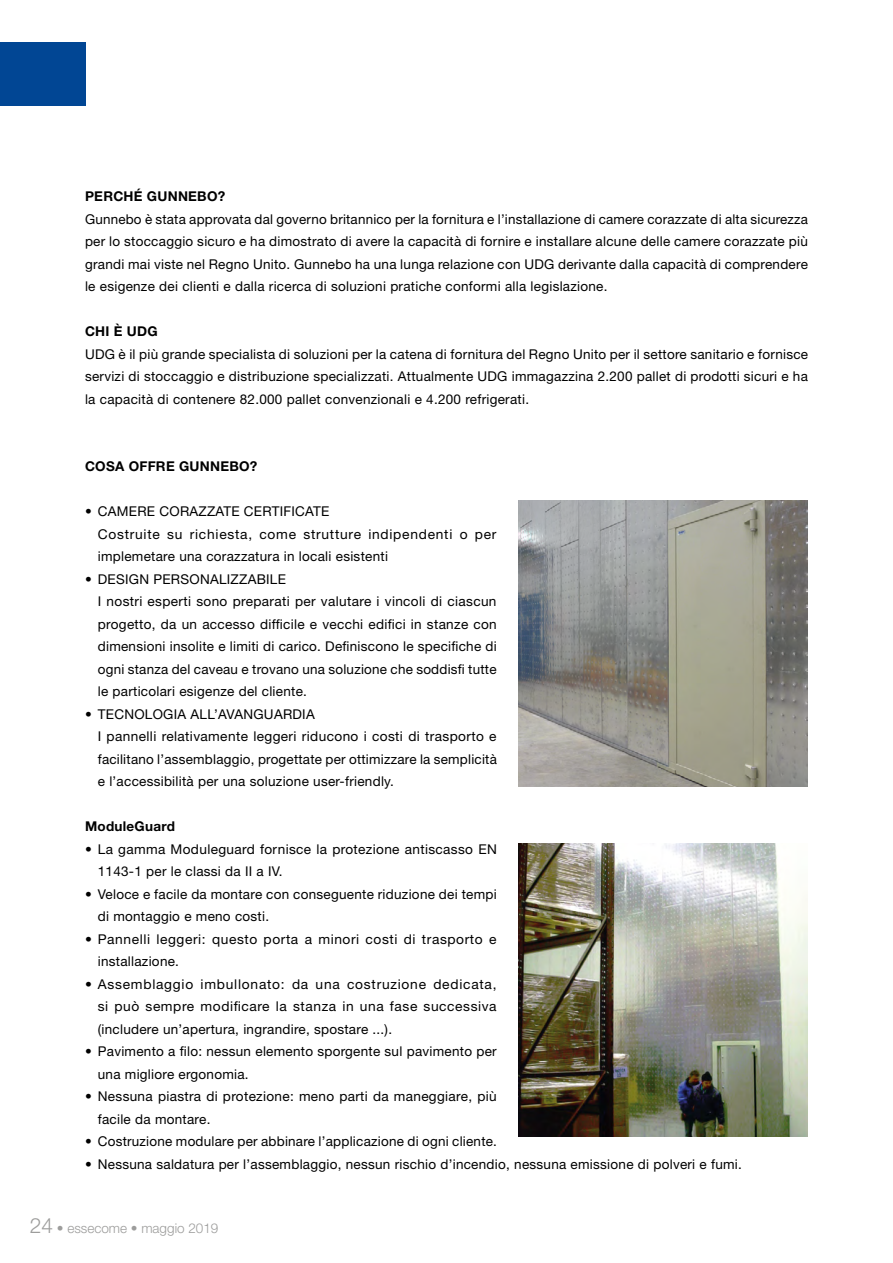
<style>
.page{position:relative;width:893px;height:1263px;background:#fff}
.page>*{position:absolute;margin:0;border:0;box-sizing:border-box;transform-origin:0 0}
.t1{font:13.5px/22.5px "Helvetica Neue LT Std";letter-spacing:.02em;color:#000}
.t2{font:13.5px/22.5px "Helvetica Neue LT Std";letter-spacing:.045em;color:#000}
.t3{font:700 13.5px "Helvetica Neue LT Std";letter-spacing:.02em;color:#000}
.t4{font:300 13.5px "Helvetica Neue LT Std";color:#9d9d9c}
.s1{font-size:21px}
</style>
<div class="page">
<div style="left:0;top:43px;width:85px;height:63px;background:#014694"></div>
<img style="left:518px;top:501px;width:290px;height:286px">
<img style="left:518px;top:843px;width:290px;height:294px">
<p class="t3" style="left:85px;top:188px;width:142px">PERCHÉ GUNNEBO?</p>
<p class="t1" style="left:85px;top:207px;width:724px;text-align:justify">Gunnebo è stata approvata dal governo britannico per la fornitura e l’installazione di camere corazzate di alta sicurezza per lo stoccaggio sicuro e ha dimostrato di avere la capacità di fornire e installare alcune delle camere corazzate più grandi mai viste nel Regno Unito. Gunnebo ha una lunga relazione con UDG derivante dalla capacità di comprendere le esigenze dei clienti e dalla ricerca di soluzioni pratiche conformi alla legislazione.</p>
<p class="t3" style="left:85px;top:323px;width:74px">CHI È UDG</p>
<p class="t1" style="left:85px;top:342px;width:725px;text-align:justify">UDG è il più grande specialista di soluzioni per la catena di fornitura del Regno Unito per il settore sanitario e fornisce servizi di stoccaggio e distribuzione specializzati. Attualmente UDG immagazzina 2.200 pallet di prodotti sicuri e ha la capacità di contenere 82.000 pallet convenzionali e 4.200 refrigerati.</p>
<p class="t3" style="left:85px;top:458px;width:174px">COSA OFFRE GUNNEBO?</p>
<p class="t1" style="left:98px;top:500px;width:400px;text-indent:-13px">• CAMERE CORAZZATE CERTIFICATE<br>Costruite su richiesta, come strutture indipendenti o per implemetare una corazzatura in locali esistenti</p>
<p class="t1" style="left:98px;top:567px;width:401px;text-indent:-13px">• DESIGN PERSONALIZZABILE<br>I nostri esperti sono preparati per valutare i vincoli di ciascun progetto, da un accesso difficile e vecchi edifici in stanze con dimensioni insolite e limiti di carico. Definiscono le specifiche di ogni stanza del caveau e trovano una soluzione che soddisfi tutte le particolari esigenze del cliente.</p>
<p class="t1" style="left:98px;top:702px;width:401px;text-indent:-13px">• TECNOLOGIA ALL’AVANGUARDIA<br>I pannelli relativamente leggeri riducono i costi di trasporto e facilitano l’assemblaggio, progettate per ottimizzare la semplicità e l’accessibilità per una soluzione user-friendly.</p>
<p class="t3" style="left:85px;top:818px;width:91px">ModuleGuard</p>
<p class="t1" style="left:98px;top:837px;width:400px;text-indent:-13px">• La gamma Moduleguard fornisce la protezione antiscasso EN<br>1143-1 per le classi da II a IV.</p>
<p class="t1" style="left:98px;top:882px;width:400px;text-indent:-13px">• Veloce e facile da montare con conseguente riduzione dei tempi di montaggio e meno costi.</p>
<p class="t2" style="left:98px;top:927px;width:400px;text-indent:-13px">• Pannelli leggeri: questo porta a minori costi di trasporto e installazione.</p>
<p class="t1" style="left:98px;top:972px;width:400px;text-align:justify;text-indent:-13px">• Assemblaggio imbullonato: da una costruzione dedicata, si può sempre modificare la stanza in una fase successiva (includere un’apertura, ingrandire, spostare ...).</p>
<p class="t1" style="left:98px;top:1040px;width:400px;text-indent:-13px">• Pavimento a filo: nessun elemento sporgente sul pavimento per una migliore ergonomia.</p>
<p class="t1" style="left:98px;top:1085px;width:400px;text-indent:-13px">• Nessuna piastra di protezione: meno parti da maneggiare, più facile da montare.</p>
<p class="t1" style="left:85px;top:1130px;width:413px">• Costruzione modulare per abbinare l’applicazione di ogni cliente.</p>
<p class="t1" style="left:85px;top:1152px;width:658px">• Nessuna saldatura per l’assemblaggio, nessun rischio d’incendio, nessuna emissione di polveri e fumi.</p>
<p class="t4" style="left:30px;top:1220px;width:190px"><span class="s1">24</span> • essecome • maggio 2019</p>
</div>
